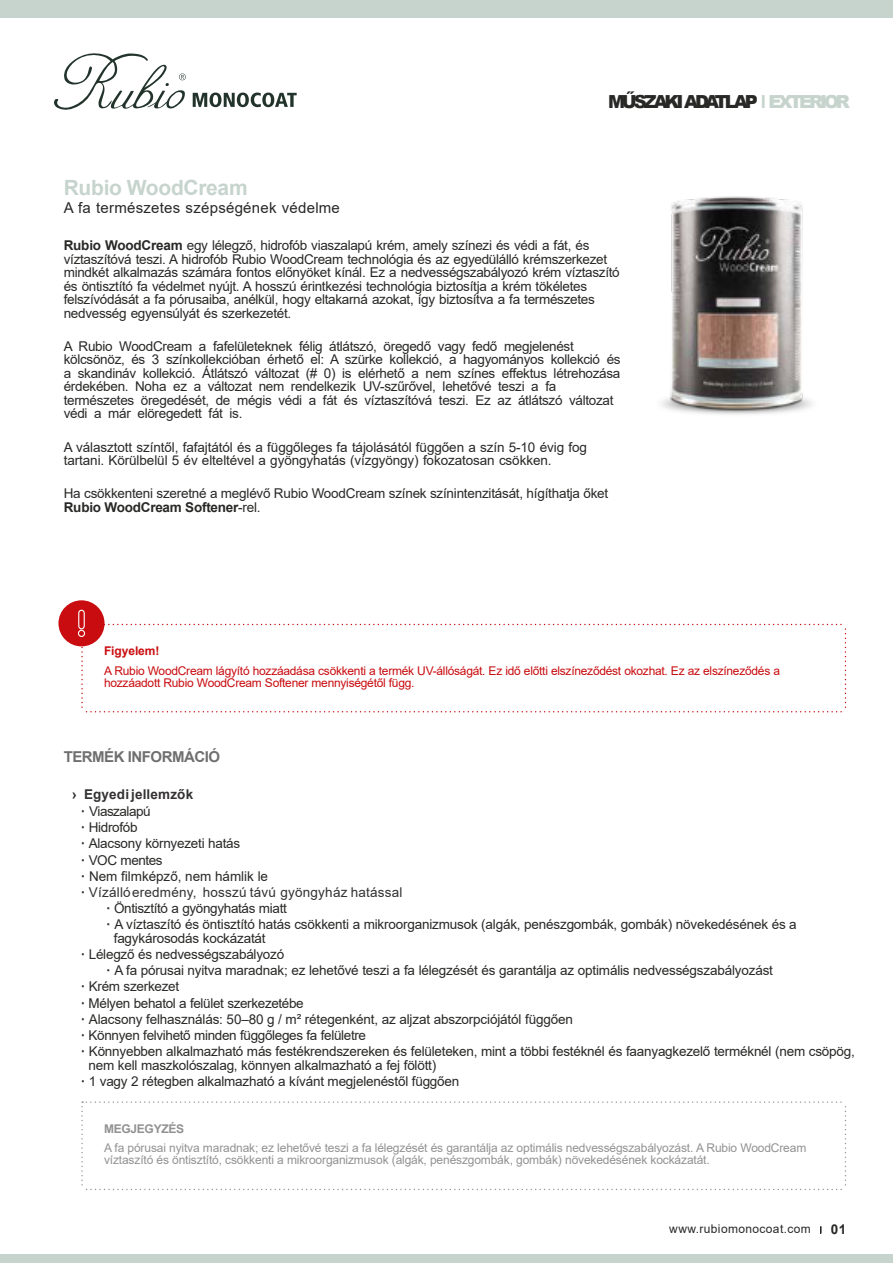
<style>
.page{position:relative;width:893px;height:1263px;background:#fff}
.page>*{position:absolute;margin:0;border:0;box-sizing:border-box;transform-origin:0 0}
.t1{font:700 21px "Arial";letter-spacing:-.015em;color:#c7d4ce}
.t2{font:900 18px "Arial";letter-spacing:-.17em;color:#282827}
.t3{font:15px "Arial";letter-spacing:.015em;color:#282827}
.t4{font:700 15px "Arial";letter-spacing:-.035em;color:#706f6f}
.t5{font:13.5px/13.5px "Arial";letter-spacing:-.02em;color:#282827}
.t6{font:13.5px "Arial";letter-spacing:.015em;color:#333132}
.t7{font:700 13.5px "Arial";letter-spacing:.01em;color:#333132}
.t8{font:12px/12px "Arial";letter-spacing:-.015em;color:#929292}
.t9{font:12px/12px "Arial";letter-spacing:-.02em;color:#c90c0f}
.t10{font:12px "Arial";letter-spacing:.03em;color:#282827}
.t11{font:700 12px "Arial";letter-spacing:-.025em;color:#929292}
.t12{font:700 12px "Arial";letter-spacing:-.005em;color:#c90c0f}
.s1{color:#c7d4ce}
.s2{font-weight:700}
.s3{color:#282827}
.s4{font-weight:700;color:#282827}
.s5{font-weight:700;font-size:9.15px}
.s6{font-weight:700;font-size:13.5px}
</style>
<div class="page">
<svg style="left:81px;top:1101px;width:765px;height:89px"></svg>
<div style="left:58px;top:600px;width:47px;height:46px;background:#c90c0f;border-radius:50%"></div>
<svg style="left:77px;top:609px;width:769px;height:103px"></svg>
<svg style="left:54px;top:53px;width:132px;height:57px"></svg>
<svg style="left:193px;top:93px;width:104px;height:14px"></svg>
<div style="left:0;top:0;width:893px;height:18px;background:#c7d4ce"></div>
<div style="left:0;top:1254px;width:893px;height:9px;background:#c7d4ce"></div>
<img style="left:661px;top:196px;width:151px;height:219px">
<h2 class="t2" style="left:608px;top:95px;width:243px">MŰSZAKI ADATLAP <span class="s1">I EXTERIOR</span></h2>
<h1 class="t1" style="left:64px;top:179px;width:185px">Rubio WoodCream</h1>
<p class="t3" style="left:64px;top:202px;width:278px">A fa természetes szépségének védelme</p>
<p class="t5" style="left:64px;top:240px;width:557px"><span class="s2">Rubio WoodCream</span> egy lélegző, hidrofób viaszalapú krém, amely színezi és védi a fát, és víztaszítóvá teszi. A hidrofób Rubio WoodCream technológia és az egyedülálló krémszerkezet mindkét alkalmazás számára fontos előnyöket kínál. Ez a nedvességszabályozó krém víztaszító és öntisztító fa védelmet nyújt. A hosszú érintkezési technológia biztosítja a krém tökéletes felszívódását a fa pórusaiba, anélkül, hogy eltakarná azokat, így biztosítva a fa természetes nedvesség egyensúlyát és szerkezetét.</p>
<p class="t5" style="left:64px;top:341px;width:558px">A Rubio WoodCream a fafelületeknek félig átlátszó, öregedő vagy fedő megjelenést kölcsönöz, és 3 színkollekcióban érhető el: A szürke kollekció, a hagyományos kollekció és a skandináv kollekció. Átlátszó változat (# 0) is elérhető a nem színes effektus létrehozása érdekében. Noha ez a változat nem rendelkezik UV-szűrővel, lehetővé teszi a fa természetes öregedését, de mégis védi a fát és víztaszítóvá teszi. Ez az átlátszó változat védi a már elöregedett fát is.</p>
<p class="t5" style="left:64px;top:441px;width:525px">A választott színtől, fafajtától és a függőleges fa tájolásától függően a szín 5-10 évig fog tartani. Körülbelül 5 év elteltével a gyöngyhatás (vízgyöngy) fokozatosan csökken.</p>
<p class="t5" style="left:64px;top:488px;width:546px">Ha csökkenteni szeretné a meglévő Rubio WoodCream színek színintenzitását, hígíthatja őket<br><span class="s2">Rubio WoodCream Softener</span>-rel.</p>
<p class="t12" style="left:104px;top:647px;width:57px">Figyelem!</p>
<p class="t9" style="left:104px;top:666px;width:677px">A Rubio WoodCream lágyító hozzáadása csökkenti a termék UV-állóságát. Ez idő előtti elszíneződést okozhat. Ez az elszíneződés a hozzáadott Rubio WoodCream Softener mennyiségétől függ.</p>
<p class="t4" style="left:64px;top:751px;width:158px">TERMÉK INFORMÁCIÓ</p>
<p class="t7" style="left:72px;top:789px;width:122px"><span class="s3">›</span> Egyedi jellemzők</p>
<p class="t5" style="left:81px;top:806px;width:71px"><span class="s2">·</span> Viaszalapú</p>
<p class="t5" style="left:81px;top:822px;width:58px"><span class="s2">·</span> Hidrofób</p>
<p class="t5" style="left:81px;top:838px;width:161px"><span class="s2">·</span> Alacsony környezeti hatás</p>
<p class="t5" style="left:81px;top:854px;width:83px"><span class="s2">·</span> VOC mentes</p>
<p class="t5" style="left:81px;top:870px;width:189px"><span class="s2">·</span> Nem filmképző, nem hámlik le</p>
<p class="t6" style="left:81px;top:887px;width:323px"><span class="s4">·</span> Vízállóeredmény, hosszú távú gyöngyház hatással</p>
<p class="t5" style="left:106px;top:903px;width:182px"><span class="s2">·</span> Öntisztító a gyöngyhatás miatt</p>
<p class="t5" style="left:106px;top:919px;width:692px"><span class="s2">·</span> A víztaszító és öntisztító hatás csökkenti a mikroorganizmusok (algák, penészgombák, gombák) növekedésének és a</p>
<p class="t5" style="left:114px;top:932px;width:153px">fagykárosodás kockázatát</p>
<p class="t5" style="left:81px;top:949px;width:205px"><span class="s2">·</span> Lélegző és nedvességszabályozó</p>
<p class="t5" style="left:106px;top:965px;width:668px"><span class="s2">·</span> A fa pórusai nyitva maradnak; ez lehetővé teszi a fa lélegzését és garantálja az optimális nedvességszabályozást</p>
<p class="t5" style="left:81px;top:981px;width:100px"><span class="s2">·</span> Krém szerkezet</p>
<p class="t5" style="left:81px;top:997px;width:224px"><span class="s2">·</span> Mélyen behatol a felület szerkezetébe</p>
<p class="t5" style="left:81px;top:1013px;width:494px"><span class="s2">·</span> Alacsony felhasználás: 50–80 g / m² rétegenként, az aljzat abszorpciójától függően</p>
<p class="t5" style="left:81px;top:1030px;width:287px"><span class="s2">·</span> Könnyen felvihető minden függőleges fa felületre</p>
<p class="t5" style="left:81px;top:1046px;width:775px"><span class="s2">·</span> Könnyebben alkalmazható más festékrendszereken és felületeken, mint a többi festéknél és faanyagkezelő terméknél (nem csöpög,</p>
<p class="t5" style="left:81px;top:1058px;width:380px;line-height:16.2px;text-indent:8px">nem kell maszkolószalag, könnyen alkalmazható a fej fölött)<br><span class="s2">·</span> 1 vagy 2 rétegben alkalmazható a kívánt megjelenéstől függően</p>
<p class="t11" style="left:104px;top:1124px;width:82px">MEGJEGYZÉS</p>
<p class="t8" style="left:104px;top:1143px;width:704px">A fa pórusai nyitva maradnak; ez lehetővé teszi a fa lélegzését és garantálja az optimális nedvességszabályozást. A Rubio WoodCream víztaszító és öntisztító, csökkenti a mikroorganizmusok (algák, penészgombák, gombák) növekedésének kockázatát.</p>
<p class="t10" style="left:669px;top:1224px;width:178px">www.rubiomonocoat.com <span class="s5">I</span> <span class="s6">01</span></p>
</div>
